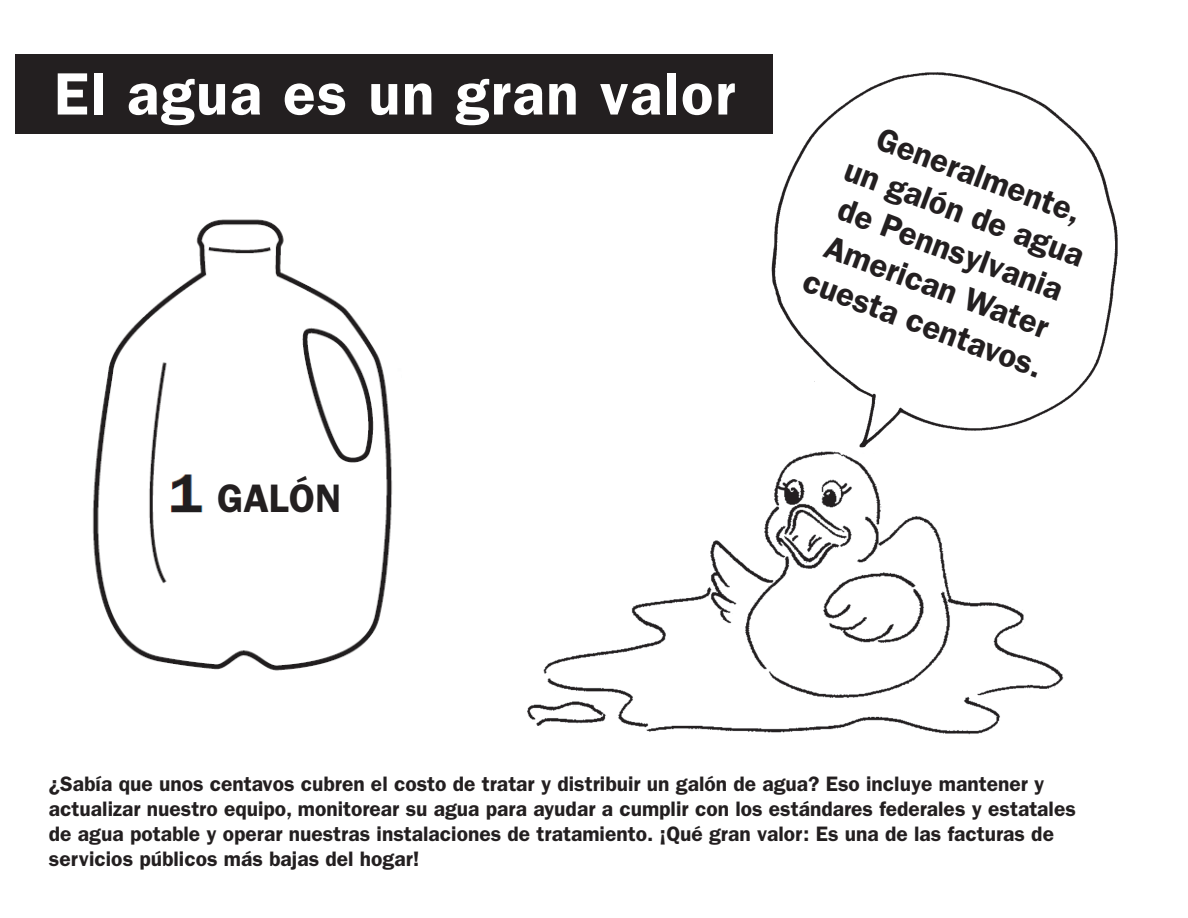
<style>
.page{position:relative;width:1188px;height:918px;background:#fff}
.page>*{position:absolute;margin:0;border:0;box-sizing:border-box;transform-origin:0 0}
.t1{font:600 60px "ITC Franklin Gothic Std";letter-spacing:.025em;color:#fff}
.t2{font:600 39.9px "ITC Franklin Gothic Std";color:#231f20}
.t3{font:600 33px/39.6px "ITC Franklin Gothic Std";color:#231f20;text-align:center}
.t4{font:600 21px/25.2px "ITC Franklin Gothic Std";color:#231f20}
</style>
<div class="page">
<img style="left:771px;top:72px;width:347px;height:374px">
<img style="left:527px;top:446px;width:537px;height:289px">
<div style="left:16px;top:54px;width:757px;height:80px;background:#231f20"></div>
<img style="left:92px;top:219px;width:301px;height:452px">
<div style="left:217px;top:477px;width:151px;height:42px;background:#fff"></div>
<h1 class="t1" style="left:40px;top:50px;width:517px">Water is a bargain</h1>
<h1 class="t1" style="left:54px;top:58px;width:683px">El agua es un gran valor</h1>
<h2 class="t2" style="left:217px;top:474px;width:126px">GALÓN</h2>
<h3 class="t3" style="left:868px;top:112px;width:256px;rotate:21deg">Generalmente, un galón de agua de Pennsylvania<br>American Water cuesta centavos.</h3>
<p class="t4" style="left:49px;top:771px;width:1028px">¿Sabía que unos centavos cubren el costo de tratar y distribuir un galón de agua? Eso incluye mantener y actualizar nuestro equipo, monitorear su agua para ayudar a cumplir con los estándares federales y estatales de agua potable y operar nuestras instalaciones de tratamiento. ¡Qué gran valor: Es una de las facturas de servicios públicos más bajas del hogar!</p>
</div>
